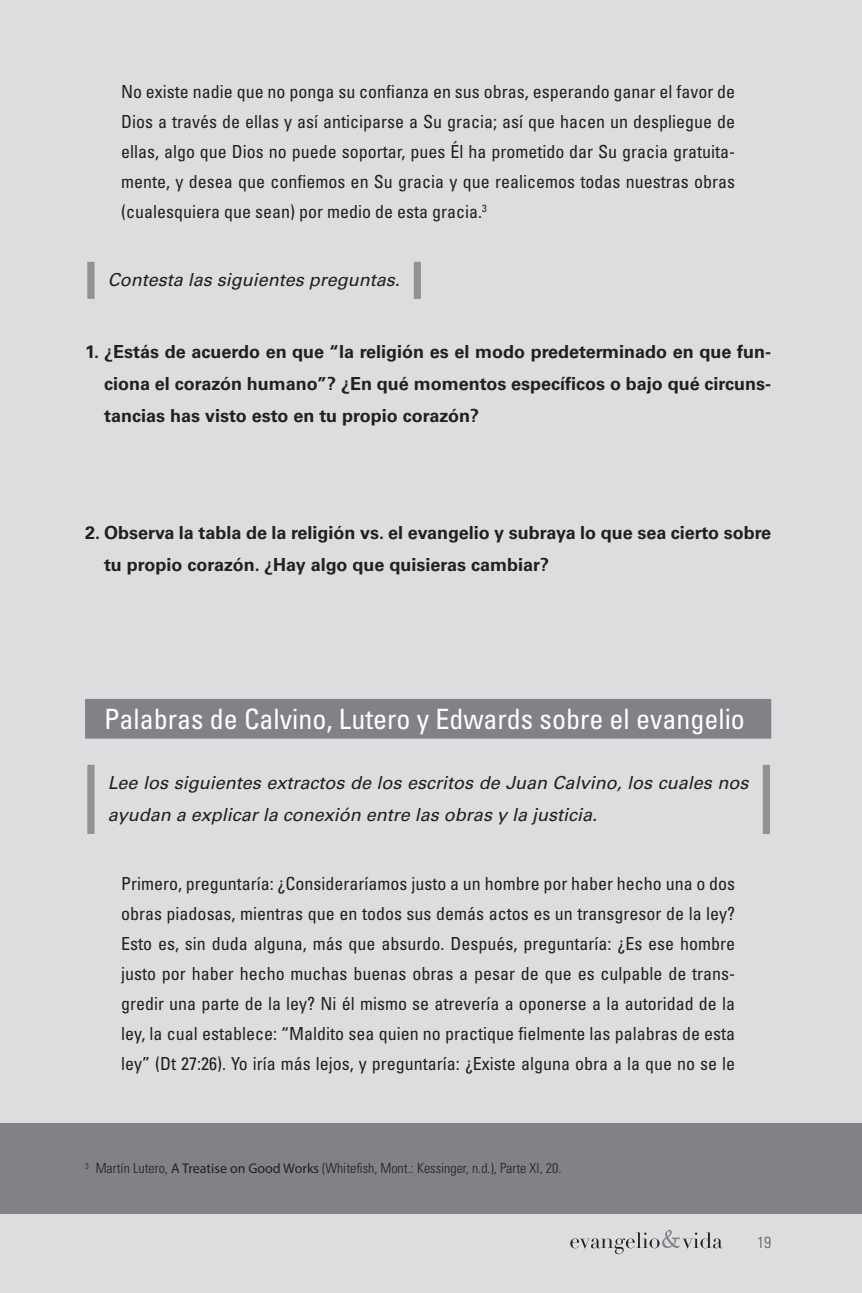
<style>
.page{position:relative;width:862px;height:1293px;background:#dcdddf}
.page>*{position:absolute;margin:0;border:0;box-sizing:border-box;transform-origin:0 0}
.subtitle_lvl1{font:condensed 28px "Univers LT Std";color:#fff}
.indentparagraph_2nd{font:condensed 18px/30px "Univers LT Std";color:#231f20;text-align:justify}
.t1{font:700 18px/32px "Univers LT Std";color:#231f20;text-align:justify}
.insightbrackets{font:italic 18px/32px "Univers LT Std";color:#231f20}
.t2{font:300 condensed 16px "Univers LT Std";color:#57585a}
.footnotes{font:300 condensed 14px "Univers LT Std";color:#231f20}
.s1{font-family:"Myriad Pro";font-weight:400;font-stretch:normal}
</style>
<div class="page">
<div style="left:0;top:1123px;width:862px;height:90px;background:#808285"></div>
<div style="left:85px;top:699px;width:686px;height:39px;background:#808285"></div>
<svg style="left:570px;top:1230px;width:152px;height:24px"></svg>
<p class="indentparagraph_2nd" style="left:121px;top:76px;width:615px">No existe nadie que no ponga su confianza en sus obras, esperando ganar el favor de Dios a través de ellas y así anticiparse a Su gracia; así que hacen un despliegue de ellas, algo que Dios no puede soportar, pues Él ha prometido dar Su gracia gratuita&shy;mente, y desea que confiemos en Su gracia y que realicemos todas nuestras obras (cualesquiera que sean) por medio de esta gracia.<sup>3</sup></p>
<p class="insightbrackets" style="left:108px;top:264px;width:294px">Contesta las siguientes preguntas.</p>
<p class="t1" style="left:104px;top:335px;width:668px;text-indent:-19px">1. ¿Estás de acuerdo en que “la religión es el modo predeterminado en que fun&shy;ciona el corazón humano”? ¿En qué momentos específicos o bajo qué circuns&shy;tancias has visto esto en tu propio corazón?</p>
<p class="t1" style="left:104px;top:516px;width:668px;text-indent:-19px">2. Observa la tabla de la religión vs. el evangelio y subraya lo que sea cierto sobre tu propio corazón. ¿Hay algo que quisieras cambiar?</p>
<p class="subtitle_lvl1" style="left:104px;top:701px;width:642px">Palabras de Calvino, Lutero y Edwards sobre el evangelio</p>
<p class="insightbrackets" style="left:108px;top:767px;width:642px">Lee los siguientes extractos de los escritos de Juan Calvino, los cuales nos ayudan a explicar la conexión entre las obras y la justicia.</p>
<p class="indentparagraph_2nd" style="left:121px;top:868px;width:616px">Primero, preguntaría: ¿Consideraríamos justo a un hombre por haber hecho una o dos obras piadosas, mientras que en todos sus demás actos es un transgresor de la ley?<br>Esto es, sin duda alguna, más que absurdo. Después, preguntaría: ¿Es ese hombre justo por haber hecho muchas buenas obras a pesar de que es culpable de trans&shy;gredir una parte de la ley? Ni él mismo se atrevería a oponerse a la autoridad de la ley, la cual establece: “Maldito sea quien no practique fielmente las palabras de esta ley” (Dt 27:26). Yo iría más lejos, y preguntaría: ¿Existe alguna obra a la que no se le</p>
<p class="footnotes" style="left:85px;top:1160px;width:478px"><sup>3</sup> Martín Lutero, <span class="s1">A Treatise on Good Works</span> (Whitefish, Mont.: Kessinger, n.d.), Parte XI, 20.</p>
<p class="t2" style="left:757px;top:1232px;width:16px">19</p>
</div>
